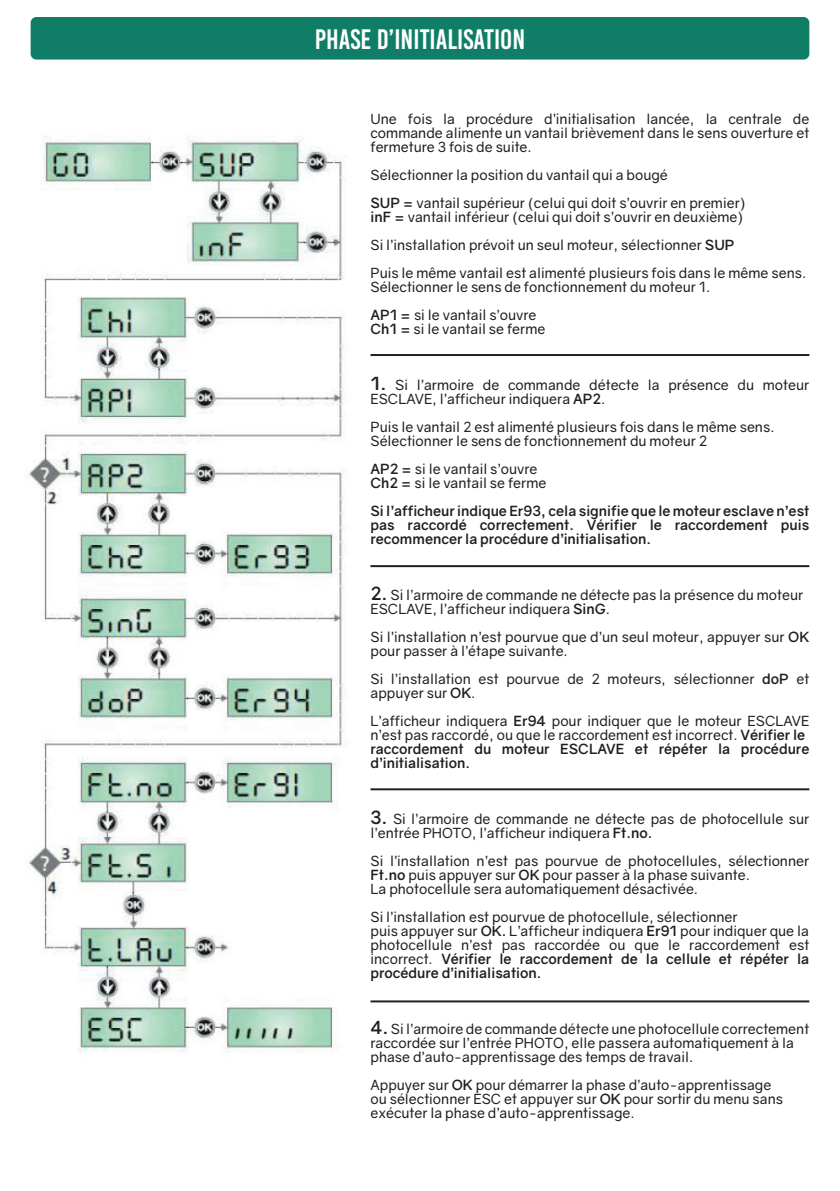
<style>
.page{position:relative;width:840px;height:1191px;background:#fff}
.page>*{position:absolute;margin:0;border:0;box-sizing:border-box;transform-origin:0 0}
.t1{font:28px "Bebas Kai";color:#fff}
.t2{font:14px/14px "Gravity";color:#231f20}
.t3{font:700 14px/14px "Gravity";color:#231f20;text-align:justify}
.s1{font-weight:700}
.s2{font-weight:700;font-size:18px}
</style>
<div class="page">
<div style="left:31px;top:17px;width:777px;height:43px;background:#107e67;border-radius:6px"></div>
<img style="left:26px;top:136px;width:322px;height:917px">
<hr style="left:370px;top:354px;width:438px;height:2px;background:#231f20">
<hr style="left:370px;top:565px;width:438px;height:2px;background:#231f20">
<hr style="left:370px;top:788px;width:438px;height:2px;background:#231f20">
<hr style="left:370px;top:1000px;width:438px;height:2px;background:#231f20">
<h1 class="t1" style="left:314px;top:24px;width:212px">PHASE D’INITIALISATION</h1>
<p class="t2" style="left:370px;top:112px;width:440px;text-align:justify">Une fois la procédure d’initialisation lancée, la centrale de commande alimente un vantail brièvement dans le sens ouverture et fermeture 3 fois de suite.</p>
<p class="t2" style="left:370px;top:161px;width:376px;line-height:28px">Sélectionner la position du vantail qui a bougé<br><span class="s1">SUP =</span> vantail supérieur (celui qui doit s’ouvrir en premier)</p>
<p class="t2" style="left:370px;top:203px;width:437px;line-height:28px"><span class="s1">inF =</span> vantail inférieur (celui qui doit s’ouvrir en deuxième)<br>Si l’installation prévoit un seul moteur, sélectionner <span class="s1">SUP<br></span>Puis le même vantail est alimenté plusieurs fois dans le même sens.</p>
<p class="t2" style="left:370px;top:273px;width:341px;line-height:28px">Sélectionner le sens de fonctionnement du moteur 1.<br><span class="s1">AP1 =</span> si le vantail s’ouvre</p>
<p class="t2" style="left:370px;top:322px;width:176px"><span class="s1">Ch1 =</span> si le vantail se ferme</p>
<p class="t2" style="left:370px;top:378px;width:440px"><span class="s2">1.</span> Si l’armoire de commande détecte la présence du moteur<br>ESCLAVE, l’afficheur indiquera <span class="s1">AP2</span>.</p>
<p class="t2" style="left:370px;top:420px;width:405px">Puis le vantail 2 est alimenté plusieurs fois dans le même sens.<br>Sélectionner le sens de fonctionnement du moteur 2</p>
<p class="t2" style="left:370px;top:462px;width:177px"><span class="s1">AP2 =</span> si le vantail s’ouvre<br><span class="s1">Ch2 =</span> si le vantail se ferme</p>
<p class="t3" style="left:370px;top:504px;width:440px">Si l’afficheur indique Er93, cela signifie que le moteur esclave n’est pas raccordé correctement. Vérifier le raccordement puis recommencer la procédure d’initialisation.</p>
<p class="t2" style="left:370px;top:588px;width:434px"><span class="s2">2.</span> Si l’armoire de commande ne détecte pas la présence du moteur<br>ESCLAVE, l’afficheur indiquera <span class="s1">SinG</span>.</p>
<p class="t2" style="left:370px;top:630px;width:440px">Si l’installation n’est pourvue que d’un seul moteur, appuyer sur <span class="s1">OK </span>pour passer à l’étape suivante.</p>
<p class="t2" style="left:370px;top:672px;width:440px">Si l’installation est pourvue de 2 moteurs, sélectionner <span class="s1">doP</span> et appuyer sur <span class="s1">OK</span>.</p>
<p class="t2" style="left:370px;top:714px;width:440px">L’afficheur indiquera <span class="s1">Er94</span> pour indiquer que le moteur ESCLAVE n’est pas raccordé, ou que le raccordement est incorrect. <span class="s1">Vérifier le raccordement du moteur ESCLAVE et répéter la procédure d’initialisation.</span></p>
<p class="t2" style="left:370px;top:812px;width:440px"><span class="s2">3.</span> Si l’armoire de commande ne détecte pas de photocellule sur l’entrée PHOTO, l’afficheur indiquera <span class="s1">Ft.no.</span></p>
<p class="t2" style="left:370px;top:854px;width:440px">Si l’installation n’est pas pourvue de photocellules, sélectionner<br><span class="s1">Ft.no</span> puis appuyer sur <span class="s1">OK</span> pour passer à la phase suivante.<br>La photocellule sera automatiquement désactivée.</p>
<p class="t2" style="left:370px;top:910px;width:440px">Si l’installation est pourvue de photocellule, sélectionner<br>puis appuyer sur <span class="s1">OK.</span> L’afficheur indiquera <span class="s1">Er91</span> pour indiquer que la photocellule n’est pas raccordée ou que le raccordement est incorrect. <span class="s1">Vérifier le raccordement de la cellule et répéter la procédure d’initialisation.</span></p>
<p class="t2" style="left:370px;top:1022px;width:440px"><span class="s2">4.</span> Si l’armoire de commande détecte une photocellule correctement raccordée sur l’entrée PHOTO, elle passera automatiquement à la phase d’auto-apprentissage des temps de travail.</p>
<p class="t2" style="left:370px;top:1078px;width:414px">Appuyer sur <span class="s1">OK</span> pour démarrer la phase d’auto-apprentissage ou sélectionner ESC et appuyer sur <span class="s1">OK</span> pour sortir du menu sans exécuter la phase d’auto-apprentissage.</p>
</div>
